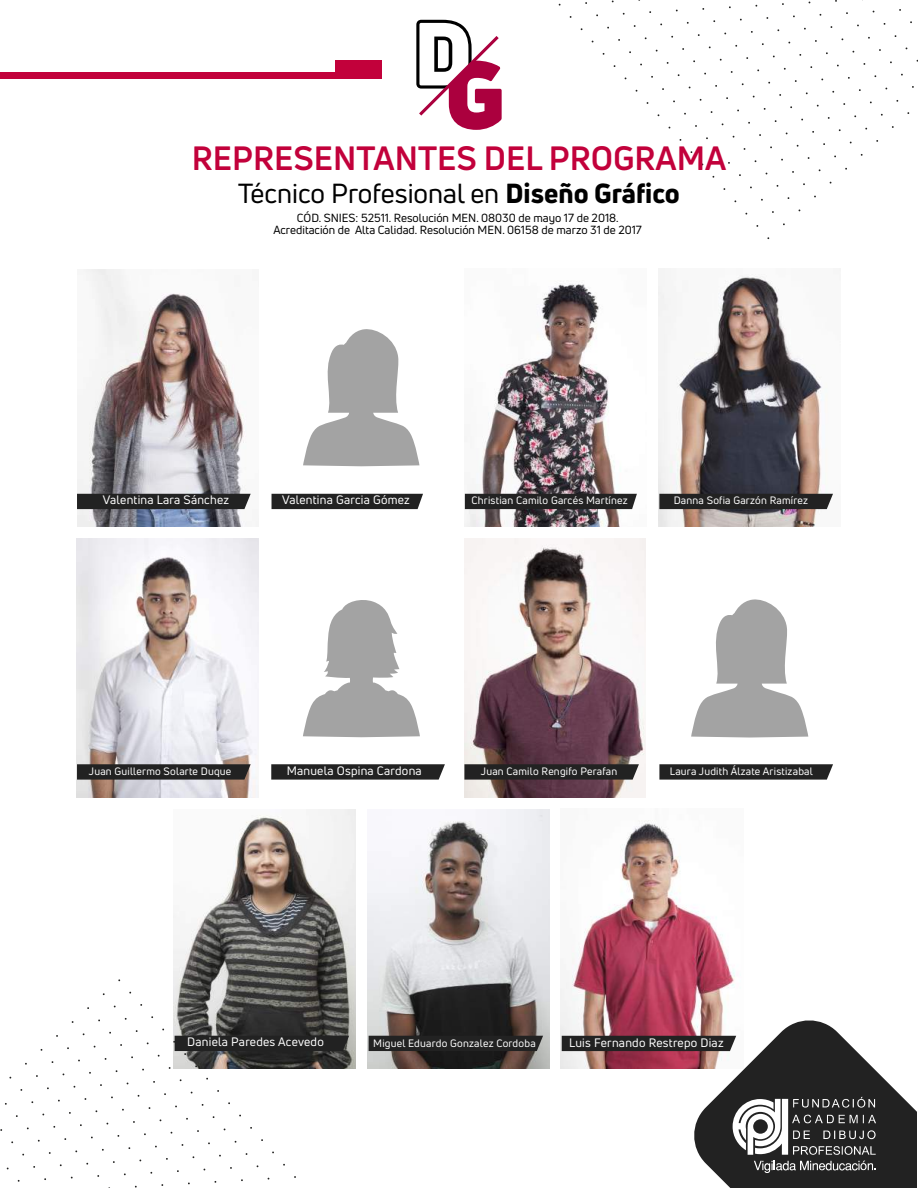
<style>
.page{position:relative;width:918px;height:1188px;background:#fff}
.page>*{position:absolute;margin:0;border:0;box-sizing:border-box;transform-origin:0 0}
.t1{font:700 33px "Uni Neue";color:#c2013b}
.t2{font:27px "Uni Neue";color:#000}
.t3{font:12px "Uni Neue";letter-spacing:.02em;color:#fff}
.t4{font:11.55px/11.7px "Uni Neue";color:#000;text-align:center}
.t5{font:10.5px "Uni Neue";letter-spacing:.02em;color:#fff}
.s1{font-weight:800}
</style>
<div class="page">
<img style="left:561px;top:820px;width:174px;height:249px">
<img style="left:368px;top:810px;width:181px;height:258px">
<img style="left:173px;top:810px;width:182px;height:258px">
<svg style="left:691px;top:599px;width:117px;height:139px"></svg>
<img style="left:464px;top:539px;width:182px;height:258px">
<svg style="left:303px;top:600px;width:117px;height:137px"></svg>
<img style="left:77px;top:539px;width:181px;height:259px">
<img style="left:659px;top:269px;width:174px;height:257px">
<img style="left:464px;top:284px;width:173px;height:243px">
<svg style="left:303px;top:329px;width:116px;height:137px"></svg>
<img style="left:77px;top:269px;width:174px;height:258px">
<div style="left:0;top:72px;width:382px;height:7px;background:#c2013b"></div>
<div style="left:336px;top:60px;width:46px;height:19px;background:#c2013b"></div>
<div style="left:77px;top:494px;width:174px;height:15px;background:#222"></div>
<div style="left:272px;top:494px;width:151px;height:15px;background:#222"></div>
<div style="left:659px;top:494px;width:174px;height:15px;background:#222"></div>
<div style="left:465px;top:494px;width:172px;height:15px;background:#222"></div>
<svg style="left:77px;top:764px;width:174px;height:16px;background:#2c2b2b"></svg>
<svg style="left:271px;top:764px;width:174px;height:16px;background:#2f2f2f"></svg>
<svg style="left:464px;top:764px;width:175px;height:16px;background:#2a2829"></svg>
<svg style="left:659px;top:764px;width:174px;height:16px;background:#2f2f2f"></svg>
<div style="left:369px;top:1036px;width:174px;height:15px;background:#222"></div>
<svg style="left:173px;top:1036px;width:176px;height:19px;background:#2b2b2a"></svg>
<svg style="left:562px;top:1017px;width:355px;height:171px"></svg>
<svg style="left:733px;top:1097px;width:143px;height:58px"></svg>
<svg style="left:754px;top:1161px;width:91px;height:12px"></svg>
<svg style="left:845px;top:1161px;width:31px;height:10px"></svg>
<svg style="left:416px;top:20px;width:86px;height:110px"></svg>
<h1 class="t1" style="left:192px;top:138px;width:536px">REPRESENTANTES DEL PROGRAMA</h1>
<h2 class="t2" style="left:238px;top:176px;width:443px">Técnico Profesional en <span class="s1">Diseño Gráfico</span></h2>
<p class="t4" style="left:273px;top:212px;width:370px">CÓD. SNIES: 52511. Resolución MEN. 08030 de mayo 17 de 2018.<br>Acreditación de Alta Calidad. Resolución MEN. 06158 de marzo 31 de 2017</p>
<p class="t3" style="left:103px;top:493px;width:128px">Valentina Lara Sánchez</p>
<p class="t3" style="left:282px;top:493px;width:129px">Valentina Garcia Gómez</p>
<p class="t5" style="left:471px;top:494px;width:158px">Christian Camilo Garcés Martínez</p>
<p class="t5" style="left:674px;top:494px;width:136px">Danna Sofia Garzón Ramírez</p>
<p class="t5" style="left:89px;top:765px;width:144px">Juan Guillermo Solarte Duque</p>
<p class="t3" style="left:287px;top:763px;width:137px">Manuela Ospina Cardona</p>
<p class="t5" style="left:481px;top:765px;width:138px">Juan Camilo Rengifo Perafan</p>
<p class="t5" style="left:670px;top:765px;width:145px">Laura Judith Álzate Aristizabal</p>
<p class="t3" style="left:187px;top:1035px;width:138px">Daniela Paredes Acevedo</p>
<p class="t5" style="left:373px;top:1037px;width:164px">Miguel Eduardo Gonzalez Cordoba</p>
<p class="t3" style="left:569px;top:1035px;width:156px">Luis Fernando Restrepo Diaz</p>
</div>
